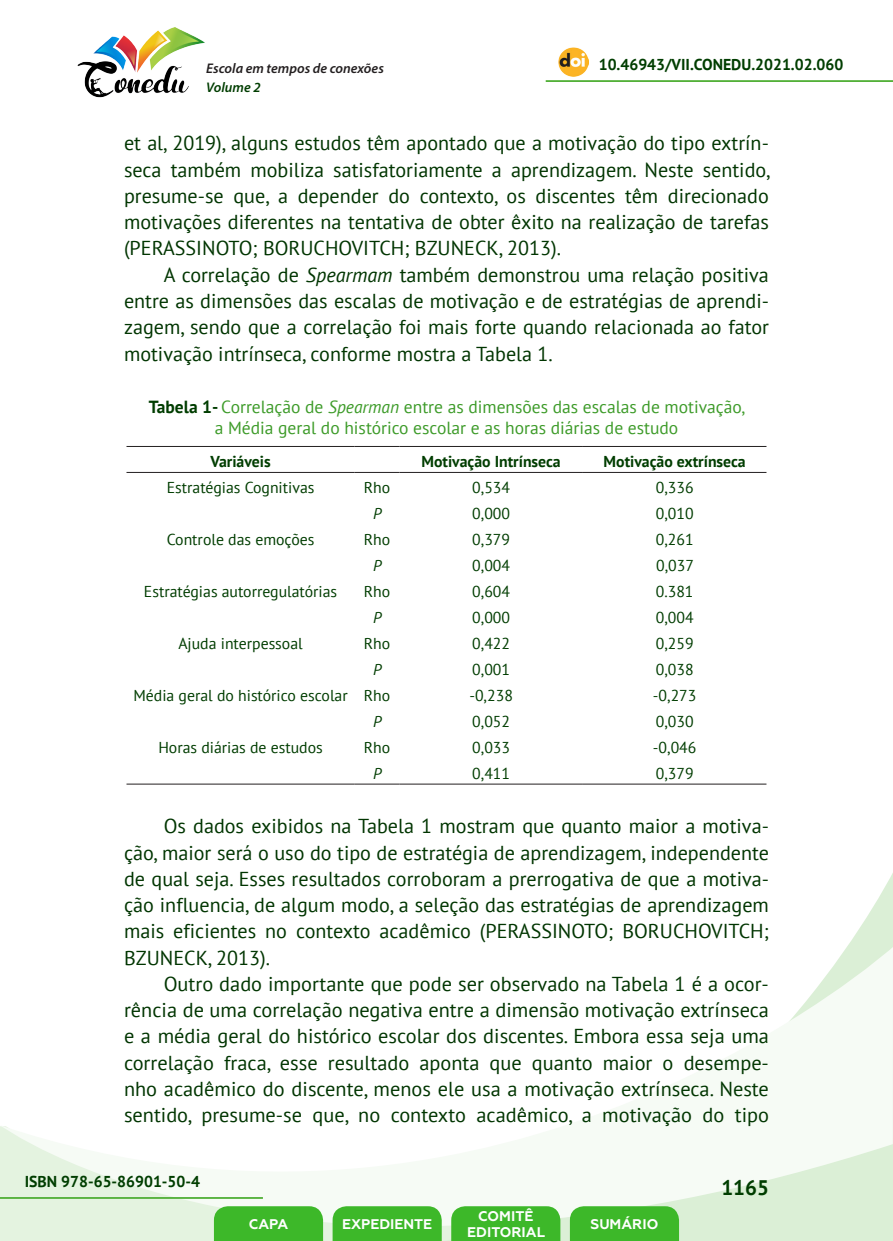
<style>
.page{position:relative;width:893px;height:1241px;background:#fff}
.page>*{position:absolute;margin:0;border:0;box-sizing:border-box;transform-origin:0 0}
.t1{font:700 21px "PT Sans";color:#003d00}
._8_CORPO{font:20.12px/26.2px "PT Sans";color:#003500;text-align:justify}
._18_LEGENDAS{font:17.5px/21px "PT Sans";color:#3d9b29;text-align:center}
._15_TABELA_CORPO{font:15.75px "PT Sans";color:#003d00}
._15_TABELA_CORPO-2{font:700 15.75px "PT Sans";color:#003d00}
._15_TABELA_CORPO-3{font:italic 15.75px "PT Sans";color:#003d00}
.t2{font:700 14px/16.8px "Geometria";color:#fff;text-align:center}
.t3{font:italic 600 14px "Myriad Pro";color:#231f20}
.t4{font:italic 600 14px "Myriad Pro";color:#003d00}
.s1{font-style:italic}
.s2{font-weight:700;color:#003d00}
</style>
<div class="page">
<svg style="left:848px;top:873px;width:45px;height:73px"></svg>
<svg style="left:0;top:946px;width:893px;height:294px"></svg>
<hr style="left:0;top:1196px;width:263px;height:2px;background:#4cad31">
<hr style="left:546px;top:80px;width:347px;height:2px;background:#4cad31">
<img style="left:559px;top:47px;width:30px;height:30px">
<img style="left:77px;top:27px;width:128px;height:71px">
<svg style="left:214px;top:1205px;width:109px;height:35px;background:#47bb34"></svg>
<svg style="left:333px;top:1205px;width:109px;height:35px;background:#47bb34"></svg>
<svg style="left:451px;top:1205px;width:109px;height:35px;background:#47bb34"></svg>
<svg style="left:570px;top:1205px;width:109px;height:35px;background:#46bb33"></svg>
<hr style="left:126px;top:783px;width:229px;height:1px;background:#231f20">
<hr style="left:355px;top:783px;width:44px;height:1px;background:#231f20">
<hr style="left:399px;top:783px;width:184px;height:1px;background:#231f20">
<hr style="left:583px;top:783px;width:183px;height:1px;background:#231f20">
<hr style="left:126px;top:446px;width:229px;height:1px;background:#231f20">
<hr style="left:355px;top:446px;width:44px;height:1px;background:#231f20">
<hr style="left:399px;top:446px;width:184px;height:1px;background:#231f20">
<hr style="left:583px;top:446px;width:183px;height:1px;background:#231f20">
<hr style="left:126px;top:472px;width:229px;height:1px;background:#231f20">
<hr style="left:355px;top:472px;width:44px;height:1px;background:#231f20">
<hr style="left:399px;top:472px;width:184px;height:1px;background:#231f20">
<hr style="left:583px;top:472px;width:183px;height:1px;background:#231f20">
<p class="t3" style="left:206px;top:59px;width:179px">Escola em tempos de conexões</p>
<p class="_15_TABELA_CORPO-2" style="left:599px;top:54px;width:246px">10.46943/VII.CONEDU.2021.02.060</p>
<p class="t4" style="left:206px;top:78px;width:56px">Volume 2</p>
<p class="_8_CORPO" style="left:124px;top:130px;width:648px">et al, 2019), alguns estudos têm apontado que a motivação do tipo extrín&shy;seca também mobiliza satisfatoriamente a aprendizagem. Neste sentido, presume-se que, a depender do contexto, os discentes têm direcionado motivações diferentes na tentativa de obter êxito na realização de tarefas (PERASSINOTO; BORUCHOVITCH; BZUNECK, 2013).</p>
<p class="_8_CORPO" style="left:124px;top:261px;width:646px;text-indent:40px">A correlação de <span class="s1">Spearmam</span> também demonstrou uma relação positiva entre as dimensões das escalas de motivação e de estratégias de aprendi&shy;zagem, sendo que a correlação foi mais forte quando relacionada ao fator motivação intrínseca, conforme mostra a Tabela 1.</p>
<p class="_18_LEGENDAS" style="left:149px;top:396px;width:598px"><span class="s2">Tabela 1-</span> Correlação de <span class="s1">Spearman</span> entre as dimensões das escalas de motivação, a Média geral do histórico escolar e as horas diárias de estudo</p>
<p class="_15_TABELA_CORPO-2" style="left:210px;top:451px;width:62px">Variáveis</p>
<p class="_15_TABELA_CORPO-2" style="left:421px;top:451px;width:141px">Motivação Intrínseca</p>
<p class="_15_TABELA_CORPO-2" style="left:604px;top:451px;width:144px">Motivação extrínseca</p>
<p class="_15_TABELA_CORPO" style="left:167px;top:477px;width:149px">Estratégias Cognitivas</p>
<p class="_15_TABELA_CORPO" style="left:364px;top:477px;width:28px">Rho</p>
<p class="_15_TABELA_CORPO" style="left:472px;top:477px;width:39px">0,534</p>
<p class="_15_TABELA_CORPO" style="left:656px;top:477px;width:39px">0,336</p>
<p class="_15_TABELA_CORPO-3" style="left:373px;top:504px;width:10px">P</p>
<p class="_15_TABELA_CORPO" style="left:472px;top:503px;width:39px">0,000</p>
<p class="_15_TABELA_CORPO" style="left:656px;top:503px;width:39px">0,010</p>
<p class="_15_TABELA_CORPO" style="left:167px;top:529px;width:149px">Controle das emoções</p>
<p class="_15_TABELA_CORPO" style="left:364px;top:529px;width:28px">Rho</p>
<p class="_15_TABELA_CORPO" style="left:472px;top:529px;width:39px">0,379</p>
<p class="_15_TABELA_CORPO" style="left:656px;top:529px;width:39px">0,261</p>
<p class="_15_TABELA_CORPO-3" style="left:373px;top:555px;width:10px">P</p>
<p class="_15_TABELA_CORPO" style="left:472px;top:555px;width:39px">0,004</p>
<p class="_15_TABELA_CORPO" style="left:656px;top:555px;width:39px">0,037</p>
<p class="_15_TABELA_CORPO" style="left:144px;top:581px;width:195px">Estratégias autorregulatórias</p>
<p class="_15_TABELA_CORPO" style="left:364px;top:581px;width:28px">Rho</p>
<p class="_15_TABELA_CORPO" style="left:472px;top:581px;width:39px">0,604</p>
<p class="_15_TABELA_CORPO" style="left:656px;top:581px;width:39px">0.381</p>
<p class="_15_TABELA_CORPO-3" style="left:373px;top:607px;width:10px">P</p>
<p class="_15_TABELA_CORPO" style="left:472px;top:607px;width:39px">0,000</p>
<p class="_15_TABELA_CORPO" style="left:656px;top:607px;width:39px">0,004</p>
<p class="_15_TABELA_CORPO" style="left:178px;top:633px;width:126px">Ajuda interpessoal</p>
<p class="_15_TABELA_CORPO" style="left:364px;top:633px;width:28px">Rho</p>
<p class="_15_TABELA_CORPO" style="left:472px;top:633px;width:39px">0,422</p>
<p class="_15_TABELA_CORPO" style="left:656px;top:633px;width:39px">0,259</p>
<p class="_15_TABELA_CORPO-3" style="left:373px;top:659px;width:10px">P</p>
<p class="_15_TABELA_CORPO" style="left:472px;top:659px;width:39px">0,001</p>
<p class="_15_TABELA_CORPO" style="left:656px;top:659px;width:39px">0,038</p>
<p class="_15_TABELA_CORPO" style="left:133px;top:685px;width:216px">Média geral do histórico escolar</p>
<p class="_15_TABELA_CORPO" style="left:364px;top:685px;width:28px">Rho</p>
<p class="_15_TABELA_CORPO" style="left:469px;top:685px;width:45px">-0,238</p>
<p class="_15_TABELA_CORPO" style="left:653px;top:685px;width:45px">-0,273</p>
<p class="_15_TABELA_CORPO-3" style="left:373px;top:711px;width:10px">P</p>
<p class="_15_TABELA_CORPO" style="left:472px;top:711px;width:39px">0,052</p>
<p class="_15_TABELA_CORPO" style="left:656px;top:711px;width:39px">0,030</p>
<p class="_15_TABELA_CORPO" style="left:158px;top:737px;width:166px">Horas diárias de estudos</p>
<p class="_15_TABELA_CORPO" style="left:364px;top:737px;width:28px">Rho</p>
<p class="_15_TABELA_CORPO" style="left:472px;top:737px;width:39px">0,033</p>
<p class="_15_TABELA_CORPO" style="left:653px;top:737px;width:45px">-0,046</p>
<p class="_15_TABELA_CORPO-3" style="left:373px;top:763px;width:10px">P</p>
<p class="_15_TABELA_CORPO" style="left:472px;top:763px;width:39px">0,411</p>
<p class="_15_TABELA_CORPO" style="left:656px;top:763px;width:39px">0,379</p>
<p class="_8_CORPO" style="left:124px;top:812px;width:646px;text-indent:40px">Os dados exibidos na Tabela 1 mostram que quanto maior a motiva&shy;ção, maior será o uso do tipo de estratégia de aprendizagem, independente de qual seja. Esses resultados corroboram a prerrogativa de que a motiva&shy;ção influencia, de algum modo, a seleção das estratégias de aprendizagem mais eficientes no contexto acadêmico (PERASSINOTO; BORUCHOVITCH; BZUNECK, 2013).</p>
<p class="_8_CORPO" style="left:124px;top:970px;width:646px;text-indent:40px">Outro dado importante que pode ser observado na Tabela 1 é a ocor&shy;rência de uma correlação negativa entre a dimensão motivação extrínseca e a média geral do histórico escolar dos discentes. Embora essa seja uma correlação fraca, esse resultado aponta que quanto maior o desempe&shy;nho acadêmico do discente, menos ele usa a motivação extrínseca. Neste sentido, presume-se que, no contexto acadêmico, a motivação do tipo</p>
<p class="_15_TABELA_CORPO-2" style="left:25px;top:1170px;width:177px">ISBN 978-65-86901-50-4</p>
<p class="t2" style="left:249px;top:1215px;width:41px">CAPA</p>
<p class="t2" style="left:342px;top:1215px;width:92px">EXPEDIENTE</p>
<p class="t2" style="left:467px;top:1207px;width:79px">COMITÊ<br>EDITORIAL</p>
<p class="t2" style="left:590px;top:1215px;width:69px">SUMÁRIO</p>
<p class="t1" style="left:721px;top:1173px;width:49px">1165</p>
</div>
